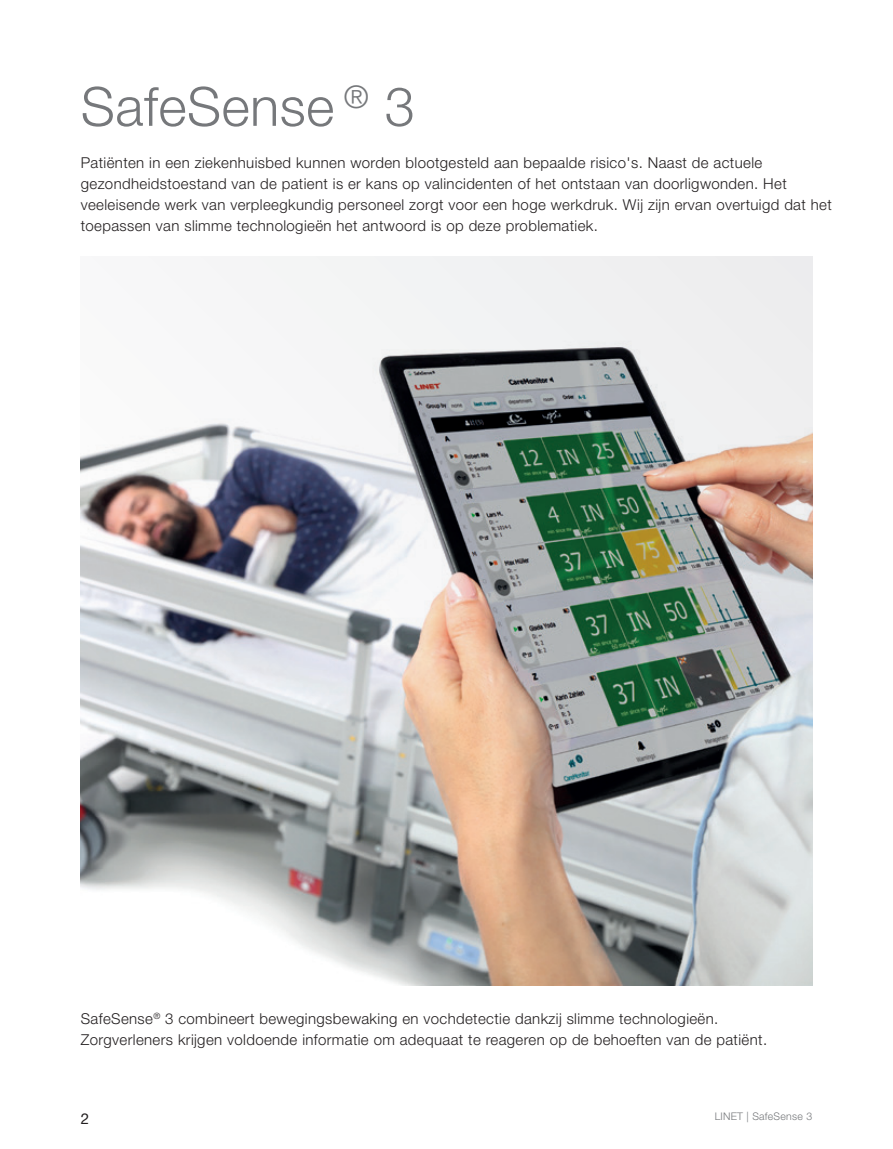
<style>
.page{position:relative;width:893px;height:1149px;background:#fff}
.page>*{position:absolute;margin:0;border:0;box-sizing:border-box;transform-origin:0 0}
._01_text_zakladni{font:300 54px "Helvetica Neue LT Pro";letter-spacing:.01em;color:#76787b}
._001_bullet{font:300 15px/21px "Helvetica Neue LT Pro";letter-spacing:.025em;color:#231f20}
.t1{font:15px "Helvetica Neue LT Pro";color:#231f20}
.t2{font:300 10.5px "Helvetica Neue LT Pro";letter-spacing:.025em;color:#76787b}
</style>
<div class="page">
<img style="left:81px;top:256px;width:731px;height:728px">
<p class="_01_text_zakladni" style="left:81px;top:74px;width:335px">SafeSense <sup>®</sup> 3</p>
<p class="_001_bullet" style="left:81px;top:152px;width:753px">Patiënten in een ziekenhuisbed kunnen worden blootgesteld aan bepaalde risico's. Naast de actuele gezondheidstoestand van de patient is er kans op valincidenten of het ontstaan van doorligwonden. Het veeleisende werk van verpleegkundig personeel zorgt voor een hoge werkdruk. Wij zijn ervan overtuigd dat het toepassen van slimme technologieën het antwoord is op deze problematiek.</p>
<p class="_001_bullet" style="left:81px;top:1007px;width:688px">SafeSense<sup>®</sup> 3 combineert bewegingsbewaking en vochdetectie dankzij slimme technologieën.<br>Zorgverleners krijgen voldoende informatie om adequaat te reageren op de behoeften van de patiënt.</p>
<p class="t1" style="left:81px;top:1108px;width:10px">2</p>
<p class="t2" style="left:715px;top:1109px;width:99px">LINET | SafeSense 3</p>
</div>
